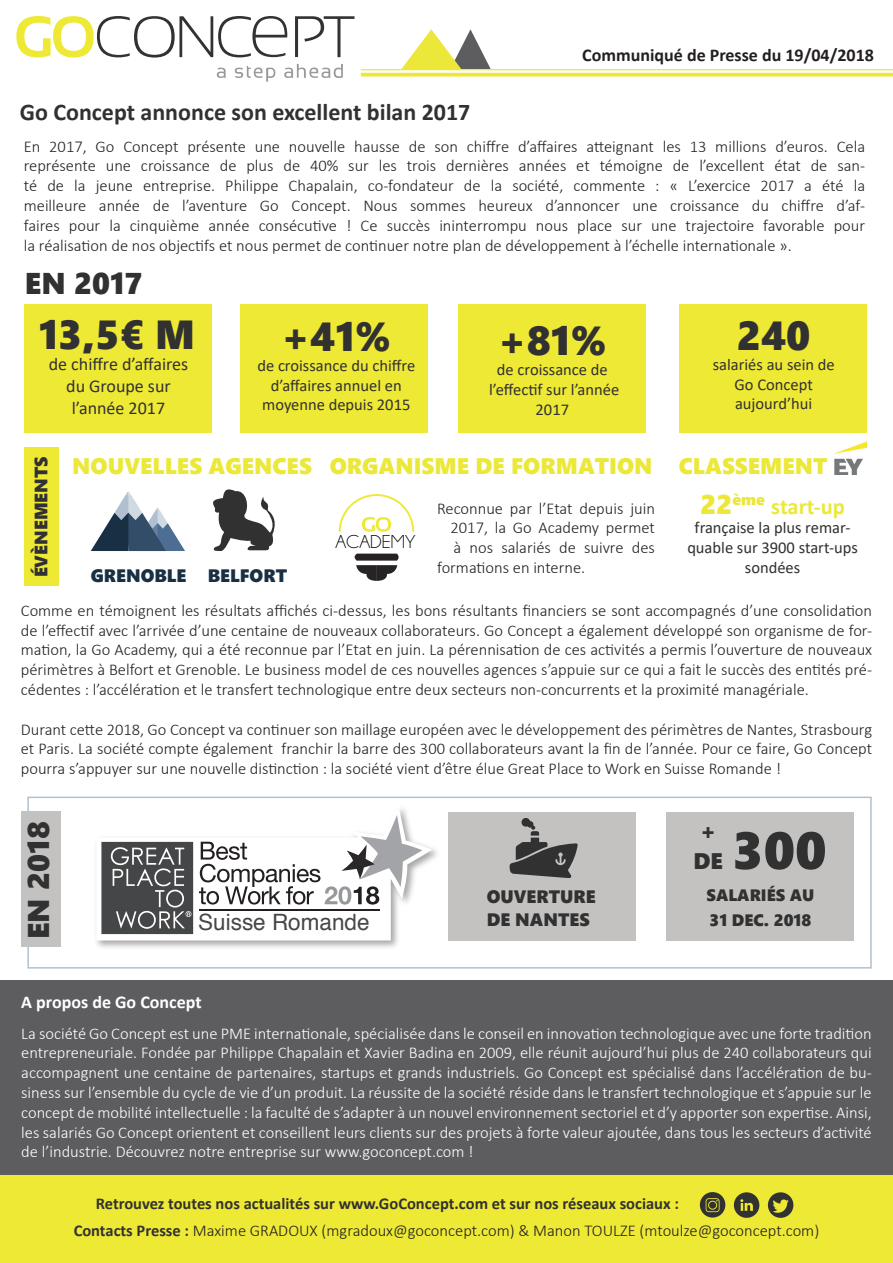
<style>
.page{position:relative;width:893px;height:1263px;background:#fff}
.page>*{position:absolute;margin:0;border:0;box-sizing:border-box;transform-origin:0 0}
.t1{font:52.5px "Segoe UI Black";color:#323131}
.t2{font:40.5px "Segoe UI Black";color:#323131}
.t3{font:30px "Segoe UI Black";color:#323131}
.t4{font:700 24px "Calibri";color:#323131}
.t5{font:22.5px "Segoe UI Black";color:#ebe839}
.t6{font:700 22.5px "Calibri";color:#ebe839}
.t7{font:22.5px "Helvetica";color:#454647}
.t8{font:22.5px/30px "Segoe UI Black";color:#323131}
.t9{font:18.9px "Champagne&Limousines";color:#000001;scale:1.06 1}
.t10{font:18px/21.6px "Calibri";color:#323131;text-align:center}
.t11{font:700 18px "Calibri";color:#231f20}
.t12{font:18px/23.4px "Segoe UI Black";color:#323131}
.t13{font:700 18px "Calibri";color:#fff}
.t14{font:18px "Segoe UI Black";color:#182f44}
.t15{font:300 16.5px/19.8px "Calibri";color:#231f20;text-align:justify}
.t16{font:300 16.5px/19.8px "Calibri";color:#fff;text-align:justify}
.t17{font:16.5px/19.8px "Calibri";color:#323131;text-align:center}
.t18{font:700 16.5px "Calibri";color:#323131}
.t19{font:16.5px/25.5px "Segoe UI Black";color:#323131}
.s1{font-family:"Segoe UI Black";font-weight:400;font-size:27px}
.s2{font-weight:700;color:#323131}
</style>
<div class="page">
<div style="left:0;top:1157px;width:893px;height:106px;background:#ede934"></div>
<div style="left:0;top:980px;width:893px;height:194px;background:#5d5d60"></div>
<svg style="left:401px;top:29px;width:90px;height:40px"></svg>
<svg style="left:16px;top:16px;width:271px;height:42px"></svg>
<svg style="left:295px;top:16px;width:59px;height:41px"></svg>
<svg style="left:217px;top:68px;width:9px;height:10px"></svg>
<svg style="left:235px;top:66px;width:40px;height:16px"></svg>
<svg style="left:284px;top:64px;width:59px;height:14px"></svg>
<hr style="left:361px;top:69px;width:532px;height:1px;background:#ebe839">
<svg style="left:361px;top:73px;width:532px;height:4px;background:#edea4f"></svg>
<div style="left:25px;top:304px;width:187px;height:129px;background:#eee935"></div>
<div style="left:240px;top:304px;width:187px;height:129px;background:#eee935"></div>
<div style="left:459px;top:304px;width:187px;height:129px;background:#eee935"></div>
<div style="left:679px;top:304px;width:187px;height:129px;background:#eee935"></div>
<div style="left:27px;top:796px;width:845px;height:172px;border:2px solid #b0c0d0"></div>
<svg style="left:91px;top:491px;width:94px;height:60px"></svg>
<svg style="left:213px;top:489px;width:62px;height:62px"></svg>
<svg style="left:338px;top:494px;width:77px;height:38px"></svg>
<svg style="left:354px;top:554px;width:45px;height:27px"></svg>
<div style="left:25px;top:448px;width:34px;height:138px;background:#eee935"></div>
<img style="left:834px;top:441px;width:32px;height:33px">
<div style="left:21px;top:811px;width:39px;height:136px;background:#c3c2c1"></div>
<div style="left:667px;top:812px;width:187px;height:129px;background:#c3c2c1"></div>
<div style="left:448px;top:812px;width:187px;height:129px;background:#c3c2c1"></div>
<svg style="left:510px;top:818px;width:68px;height:60px"></svg>
<img style="left:96px;top:848px;width:341px;height:100px">
<svg style="left:96px;top:808px;width:336px;height:132px"></svg>
<hr style="left:200px;top:909px;width:180px;height:2px;background:#231f20">
<svg style="left:101px;top:842px;width:92px;height:92px;background:#606161"></svg>
<svg style="left:199px;top:815px;width:223px;height:90px"></svg>
<svg style="left:700px;top:1192px;width:25px;height:25px"></svg>
<svg style="left:734px;top:1192px;width:25px;height:26px"></svg>
<svg style="left:768px;top:1192px;width:25px;height:26px"></svg>
<h3 class="t4" style="left:20px;top:95px;width:452px">Go Concept annonce son excellent bilan 2017</h3>
<p class="t11" style="left:582px;top:42px;width:293px">Communiqué de Presse du 19/04/2018</p>
<p class="t15" style="left:24px;top:136px;width:843px">En 2017, Go Concept présente une nouvelle hausse de son chiffre d’affaires atteignant les 13 millions d’euros. Cela représente une croissance de plus de 40% sur les trois dernières années et témoigne de l’excellent état de san&shy;té de la jeune entreprise. Philippe Chapalain, co-fondateur de la société, commente : « L’exercice 2017 a été la meilleure année de l’aventure Go Concept. Nous sommes heureux d’annoncer une croissance du chiffre d’af&shy;faires pour la cinquième année consécutive ! Ce succès ininterrompu nous place sur une trajectoire favorable pour la réalisation de nos objectifs et nous permet de continuer notre plan de développement à l’échelle internationale ».</p>
<h3 class="t3" style="left:25px;top:262px;width:119px">EN 2017</h3>
<h2 class="t2" style="left:39px;top:305px;width:158px">13,5€ M</h2>
<p class="t10" style="left:49px;top:353px;width:141px">de chiffre d’affaires du Groupe sur l’année 2017</p>
<h2 class="t2" style="left:281px;top:307px;width:112px">+41%</h2>
<p class="t17" style="left:257px;top:355px;width:159px">de croissance du chiffre d’affaires annuel en moyenne depuis 2015</p>
<h2 class="t2" style="left:498px;top:312px;width:111px">+81%</h2>
<p class="t17" style="left:489px;top:359px;width:132px">de croissance de l’effectif sur l’année<br>2017</p>
<p class="t12" style="left:28px;top:577px;width:123px;rotate:-90deg">ÉVÈNEMENTS</p>
<h3 class="t5" style="left:72px;top:450px;width:241px">NOUVELLES AGENCES</h3>
<p class="t14" style="left:91px;top:563px;width:198px">GRENOBLE BELFORT</p>
<h3 class="t5" style="left:330px;top:450px;width:324px">ORGANISME DE FORMATION</h3>
<p class="t9" style="left:335px;top:532px;width:77px">ACADEMY</p>
<p class="t15" style="left:451px;top:498px;width:206px;text-indent:-13px">Reconnue par l’Etat depuis juin 2017, la Go Academy permet à nos salariés de suivre des</p>
<p class="t15" style="left:437px;top:557px;width:150px">formations en interne.</p>
<h2 class="t2" style="left:737px;top:306px;width:75px">240</h2>
<p class="t17" style="left:713px;top:354px;width:123px">salariés au sein de<br>Go Concept aujourd’hui</p>
<h3 class="t5" style="left:679px;top:450px;width:150px">CLASSEMENT</h3>
<h3 class="t6" style="left:700px;top:490px;width:146px"><span class="s1">22</span><sup>ème</sup> start-up</h3>
<p class="t17" style="left:687px;top:518px;width:172px">française la plus remar&shy;quable sur 3900 start-ups sondées</p>
<p class="t15" style="left:21px;top:600px;width:853px">Comme en témoignent les résultats affichés ci-dessus, les bons résultants financiers se sont accompagnés d’une consolidation de l’effectif avec l’arrivée d’une centaine de nouveaux collaborateurs. Go Concept a également développé son organisme de for&shy;mation, la Go Academy, qui a été reconnue par l’Etat en juin. La pérennisation de ces activités a permis l’ouverture de nouveaux périmètres à Belfort et Grenoble. Le business model de ces nouvelles agences s’appuie sur ce qui a fait le succès des entités pré&shy;cédentes : l’accélération et le transfert technologique entre deux secteurs non-concurrents et la proximité managériale.</p>
<p class="t15" style="left:21px;top:719px;width:853px">Durant cette 2018, Go Concept va continuer son maillage européen avec le développement des périmètres de Nantes, Strasbourg et Paris. La société compte également franchir la barre des 300 collaborateurs avant la fin de l’année. Pour ce faire, Go Concept pourra s’appuyer sur une nouvelle distinction : la société vient d’être élue Great Place to Work en Suisse Romande !</p>
<h3 class="t3" style="left:17px;top:939px;width:119px;rotate:-90deg">EN 2018</h3>
<h3 class="t7" style="left:198px;top:905px;width:173px">Suisse Romande</h3>
<h3 class="t8" style="left:693px;top:814px;width:31px">+<br>DE</h3>
<h1 class="t1" style="left:732px;top:812px;width:96px">300</h1>
<p class="t12" style="left:487px;top:883px;width:110px">OUVERTURE<br>DE NANTES</p>
<p class="t19" style="left:706px;top:881px;width:109px">SALARIÉS AU<br>31 DEC. 2018</p>
<p class="t13" style="left:21px;top:989px;width:182px">A propos de Go Concept</p>
<p class="t16" style="left:21px;top:1023px;width:852px">La société Go Concept est une PME internationale, spécialisée dans le conseil en innovation technologique avec une forte tradition entrepreneuriale. Fondée par Philippe Chapalain et Xavier Badina en 2009, elle réunit aujourd’hui plus de 240 collaborateurs qui accompagnent une centaine de partenaires, startups et grands industriels. Go Concept est spécialisé dans l’accélération de bu&shy;siness sur l’ensemble du cycle de vie d’un produit. La réussite de la société réside dans le transfert technologique et s’appuie sur le concept de mobilité intellectuelle : la faculté de s’adapter à un nouvel environnement sectoriel et d’y apporter son expertise. Ainsi, les salariés Go Concept orientent et conseillent leurs clients sur des projets à forte valeur ajoutée, dans tous les secteurs d’activité de l’industrie. Découvrez notre entreprise sur www.goconcept.com !</p>
<p class="t18" style="left:96px;top:1192px;width:585px">Retrouvez toutes nos actualités sur www.GoConcept.com et sur nos réseaux sociaux :</p>
<p class="t15" style="left:74px;top:1221px;width:747px"><span class="s2">Contacts Presse :</span> Maxime GRADOUX (mgradoux@goconcept.com) &amp; Manon TOULZE (mtoulze@goconcept.com)</p>
</div>
